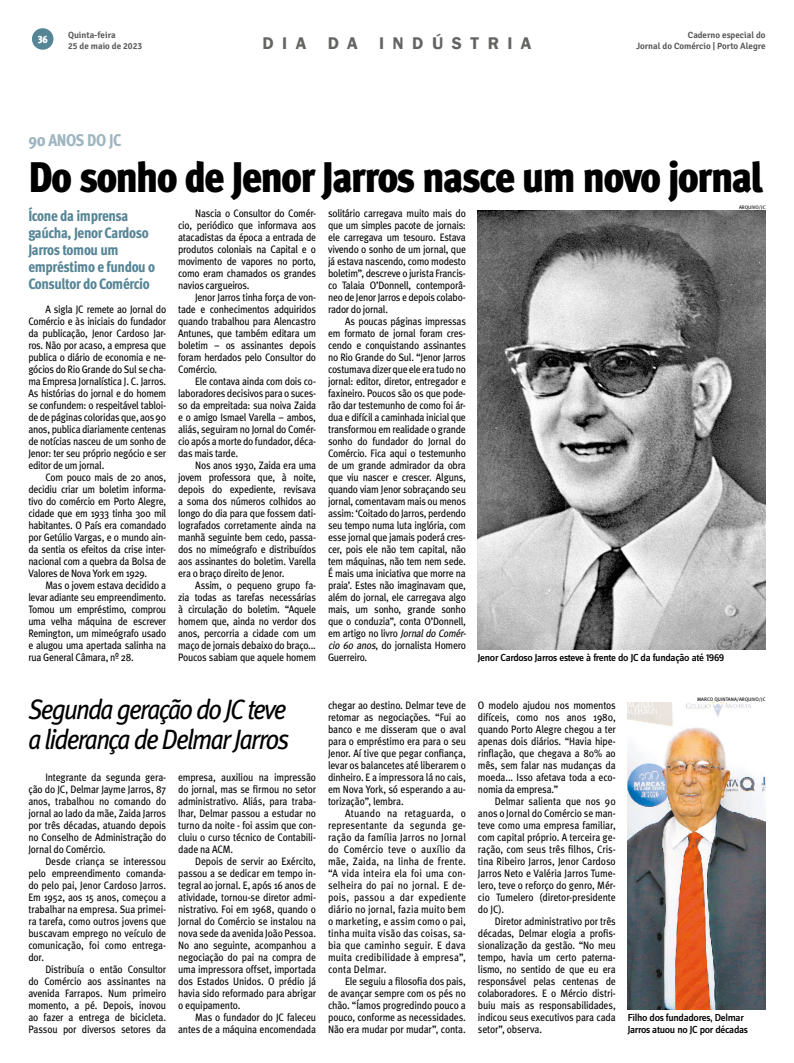
<style>
.page{position:relative;width:794px;height:1063px;background:#fff}
.page>*{position:absolute;margin:0;border:0;box-sizing:border-box;transform-origin:0 0}
.Abre{font:42.8px "Meta Cond Black LF";letter-spacing:-.045em;color:#000;scale:1.04 1}
.Retranca_2_1{font:italic 28px/30px "Meta";letter-spacing:-.065em;color:#000;scale:.9 1}
.t1{font:600 17.4px "Franklin Gothic";letter-spacing:.49em;color:#636362}
.CARTOLA{font:800 17px "Meta Cond";letter-spacing:-.03em;color:#9db6c1}
.Linha_de_Apoio{font:800 15px/17px "Meta Cond";letter-spacing:-.025em;color:#568596}
.TEXTO{font:10.8px/12px "Meta";letter-spacing:-.025em;color:#000;text-align:justify;scale:.9 1}
.t2{font:10.7px "Meta Cond Black LF";color:#fff}
.Legenda{font:500 10.6px/12px "Zine Sans Dis";letter-spacing:-.03em;color:#000}
.t3{font:600 9px/10.8px "Signika";color:#565655;text-align:right}
.Crédito{font:5px "Meta Book Caps";color:#000}
.s1{font-style:italic}
</style>
<div class="page">
<div style="left:32px;top:28px;width:21px;height:22px;background:#568596;border-radius:50%"></div>
<img style="left:478px;top:210px;width:287px;height:439px">
<img style="left:628px;top:703px;width:137px;height:306px">
<p class="t2" style="left:37px;top:33px;width:12px">36</p>
<p class="t3" style="left:68px;top:30px;width:49px">Quinta-feira</p>
<p class="t3" style="left:68px;top:41px;width:76px">25 de maio de 2023</p>
<h3 class="t1" style="left:262px;top:33px;width:271px">DIA DA INDÚSTRIA</h3>
<p class="t3" style="left:636px;top:30px;width:131px">Caderno especial do<br>Jornal do Comércio | Porto Alegre</p>
<p class="CARTOLA" style="left:28px;top:130px;width:95px">90 ANOS DO JC</p>
<p class="Abre" style="left:28px;top:151px;width:707px">Do sonho de Jenor Jarros nasce um novo jornal</p>
<p class="Linha_de_Apoio" style="left:28px;top:207px;width:128px">Ícone da imprensa gaúcha, Jenor Cardoso<br>Jarros tomou um empréstimo e fundou o<br>Consultor do Comércio</p>
<p class="TEXTO" style="left:28px;top:303px;width:155px;text-indent:17px">A sigla JC remete ao Jornal do Comércio e às iniciais do fundador da publicação, Jenor Cardoso Jar&shy;ros. Não por acaso, a empresa que publica o diário de economia e ne&shy;gócios do Rio Grande do Sul se cha&shy;ma Empresa Jornalística J. C. Jarros.<br>As histórias do jornal e do homem se confundem: o respeitável tabloi&shy;de de páginas coloridas que, aos 90 anos, publica diariamente centenas de notícias nasceu de um sonho de Jenor: ter seu próprio negócio e ser editor de um jornal.</p>
<p class="TEXTO" style="left:28px;top:471px;width:155px;text-indent:17px">Com pouco mais de 20 anos, decidiu criar um boletim informa&shy;tivo do comércio em Porto Alegre, cidade que em 1933 tinha 300 mil habitantes. O País era comandado por Getúlio Vargas, e o mundo ain&shy;da sentia os efeitos da crise inter&shy;nacional com a quebra da Bolsa de Valores de Nova York em 1929.</p>
<p class="TEXTO" style="left:28px;top:579px;width:155px;text-indent:17px">Mas o jovem estava decidido a levar adiante seu empreendimento.<br>Tomou um empréstimo, comprou uma velha máquina de escrever Remington, um mimeógrafo usado e alugou uma apertada salinha na rua General Câmara, nº 28.</p>
<p class="Crédito" style="left:739px;top:205px;width:28px">ARQUIVO/JC</p>
<p class="TEXTO" style="left:178px;top:207px;width:155px;text-indent:17px">Nascia o Consultor do Comér&shy;cio, periódico que informava aos atacadistas da época a entrada de produtos coloniais na Capital e o movimento de vapores no porto, como eram chamados os grandes navios cargueiros.</p>
<p class="TEXTO" style="left:178px;top:291px;width:155px;text-indent:17px">Jenor Jarros tinha força de von&shy;tade e conhecimentos adquiridos quando trabalhou para Alencastro Antunes, que também editara um boletim – os assinantes depois foram herdados pelo Consultor do Comércio.</p>
<p class="TEXTO" style="left:178px;top:375px;width:155px;text-indent:17px">Ele contava ainda com dois co&shy;laboradores decisivos para o suces&shy;so da empreitada: sua noiva Zaida e o amigo Ismael Varella – ambos, aliás, seguiram no Jornal do Comér&shy;cio após a morte do fundador, déca&shy;das mais tarde.</p>
<p class="TEXTO" style="left:178px;top:459px;width:155px;text-indent:17px">Nos anos 1930, Zaida era uma jovem professora que, à noite, depois do expediente, revisava a soma dos números colhidos ao longo do dia para que fossem dati&shy;lografados corretamente ainda na manhã seguinte bem cedo, passa&shy;dos no mimeógrafo e distribuídos aos assinantes do boletim. Varella era o braço direito de Jenor.</p>
<p class="TEXTO" style="left:178px;top:579px;width:155px;text-indent:17px">Assim, o pequeno grupo fa&shy;zia todas as tarefas necessárias à circulação do boletim. “Aquele homem que, ainda no verdor dos anos, percorria a cidade com um maço de jornais debaixo do braço...<br>Poucos sabiam que aquele homem</p>
<p class="TEXTO" style="left:328px;top:207px;width:155px">solitário carregava muito mais do que um simples pacote de jornais: ele carregava um tesouro. Estava vivendo o sonho de um jornal, que já estava nascendo, como modesto boletim”, descreve o jurista Francis&shy;co Talaia O’Donnell, contemporâ&shy;neo de Jenor Jarros e depois colabo&shy;rador do jornal.</p>
<p class="TEXTO" style="left:328px;top:315px;width:157px;text-align:left;text-indent:17px">As poucas páginas impressas em formato de jornal foram cres&shy;cendo e conquistando assinantes no Rio Grande do Sul. “Jenor Jarros costumava dizer que ele era tudo no jornal: editor, diretor, entregador e faxineiro. Poucos são os que pode&shy;rão dar testemunho de como foi ár&shy;dua e difícil a caminhada inicial que transformou em realidade o grande sonho do fundador do Jornal do<br>Comércio. Fica aqui o testemunho de um grande admirador da obra que viu nascer e crescer. Alguns, quando viam Jenor sobraçando seu jornal, comentavam mais ou menos assim: ‘Coitado do Jarros, perdendo seu tempo numa luta inglória, com esse jornal que jamais poderá cres&shy;cer, pois ele não tem capital, não tem máquinas, não tem nem sede.<br>É mais uma iniciativa que morre na praia’. Estes não imaginavam que, além do jornal, ele carregava algo mais, um sonho, grande sonho que o conduzia”, conta O’Donnell, em artigo no livro <span class="s1">Jornaldo Comér&shy;cio 60 anos</span>, do jornalista Homero<br>Guerreiro.</p>
<p class="Legenda" style="left:478px;top:652px;width:248px">Jenor Cardoso Jarros esteve à frente do JC da fundação até 1969</p>
<p class="Crédito" style="left:697px;top:696px;width:70px">MARCO QUINTANA/ARQUIVO/JC</p>
<p class="Retranca_2_1" style="left:28px;top:694px;width:292px">Segunda geração do JC teve a liderança de Delmar Jarros</p>
<p class="TEXTO" style="left:28px;top:771px;width:155px;text-indent:17px">Integrante da segunda gera&shy;ção do JC, Delmar Jayme Jarros, 87 anos, trabalhou no comando do jornal ao lado da mãe, Zaida Jarros por três décadas, atuando depois no Conselho de Administração do Jornal do Comércio.</p>
<p class="TEXTO" style="left:28px;top:855px;width:155px;text-indent:17px">Desde criança se interessou pelo empreendimento comanda&shy;do pelo pai, Jenor Cardoso Jarros.<br>Em 1952, aos 15 anos, começou a trabalhar na empresa. Sua primei&shy;ra tarefa, como outros jovens que buscavam emprego no veículo de comunicação, foi como entrega&shy;dor.</p>
<p class="TEXTO" style="left:28px;top:963px;width:155px;text-indent:17px">Distribuía o então Consultor do Comércio aos assinantes na avenida Farrapos. Num primeiro momento, a pé. Depois, inovou ao fazer a entrega de bicicleta.<br>Passou por diversos setores da</p>
<p class="TEXTO" style="left:328px;top:699px;width:155px">chegar ao destino. Delmar teve de retomar as negociações. “Fui ao banco e me disseram que o aval para o empréstimo era para o seu Jenor. Aí tive que pegar confiança, levar os balancetes até liberarem o dinheiro. E a impressora lá no cais, em Nova York, só esperando a au&shy;torização”, lembra.</p>
<p class="TEXTO" style="left:328px;top:807px;width:155px;text-indent:17px">Atuando na retaguarda, o representante da segunda ge&shy;ração da família Jarros no Jornal do Comércio teve o auxílio da mãe, Zaida, na linha de frente. “A vida inteira ela foi uma con&shy;selheira do pai no jornal. E de&shy;pois, passou a dar expediente diário no jornal, fazia muito bem o marketing, e assim como o pai, tinha muita visão das coisas, sa&shy;bia que caminho seguir. E dava muita credibilidade à empresa”, conta Delmar.</p>
<p class="TEXTO" style="left:328px;top:975px;width:155px;text-indent:17px">Ele seguiu a filosofia dos pais, de avançar sempre com os pés no chão. “Íamos progredindo pouco a pouco, conforme as necessidades.<br>Não era mudar por mudar”, conta.</p>
<p class="TEXTO" style="left:478px;top:699px;width:155px">O modelo ajudou nos momentos difíceis, como nos anos 1980, quando Porto Alegre chegou a ter apenas dois diários. “Havia hipe&shy;rinflação, que chegava a 80% ao mês, sem falar nas mudanças da moeda... Isso afetava toda a eco&shy;nomia da empresa.”</p>
<p class="TEXTO" style="left:478px;top:795px;width:155px;text-indent:17px">Delmar salienta que nos 90 anos o Jornal do Comércio se man&shy;teve como uma empresa familiar, com capital próprio. A terceira ge&shy;ração, com seus três filhos, Cris&shy;tina Ribeiro Jarros, Jenor Cardoso Jarros Neto e Valéria Jarros Tume&shy;lero, teve o reforço do genro, Mér&shy;cio Tumelero (diretor-presidente do JC).</p>
<p class="TEXTO" style="left:478px;top:915px;width:155px;text-indent:17px">Diretor administrativo por três décadas, Delmar elogia a profis&shy;sionalização da gestão. “No meu tempo, havia um certo paterna&shy;lismo, no sentido de que eu era responsável pelas centenas de colaboradores. E o Mércio distri&shy;buiu mais as responsabilidades, indicou seus executivos para cada setor”, observa.</p>
<p class="TEXTO" style="left:178px;top:771px;width:155px">empresa, auxiliou na impressão do jornal, mas se firmou no setor administrativo. Aliás, para traba&shy;lhar, Delmar passou a estudar no turno da noite - foi assim que con&shy;cluiu o curso técnico de Contabili&shy;dade na ACM.</p>
<p class="TEXTO" style="left:178px;top:855px;width:155px;text-indent:17px">Depois de servir ao Exército, passou a se dedicar em tempo in&shy;tegral ao jornal. E, após 16 anos de atividade, tornou-se diretor admi&shy;nistrativo. Foi em 1968, quando o Jornal do Comércio se instalou na nova sede da avenida João Pessoa.<br>No ano seguinte, acompanhou a negociação do pai na compra de uma impressora offset, importada dos Estados Unidos. O prédio já havia sido reformado para abrigar o equipamento.</p>
<p class="TEXTO" style="left:178px;top:1011px;width:155px;text-align:right">Mas o fundador do JC faleceu antes de a máquina encomendada</p>
<p class="Legenda" style="left:628px;top:1012px;width:122px">Filho dos fundadores, Delmar<br>Jarros atuou no JC por décadas</p>
</div>
